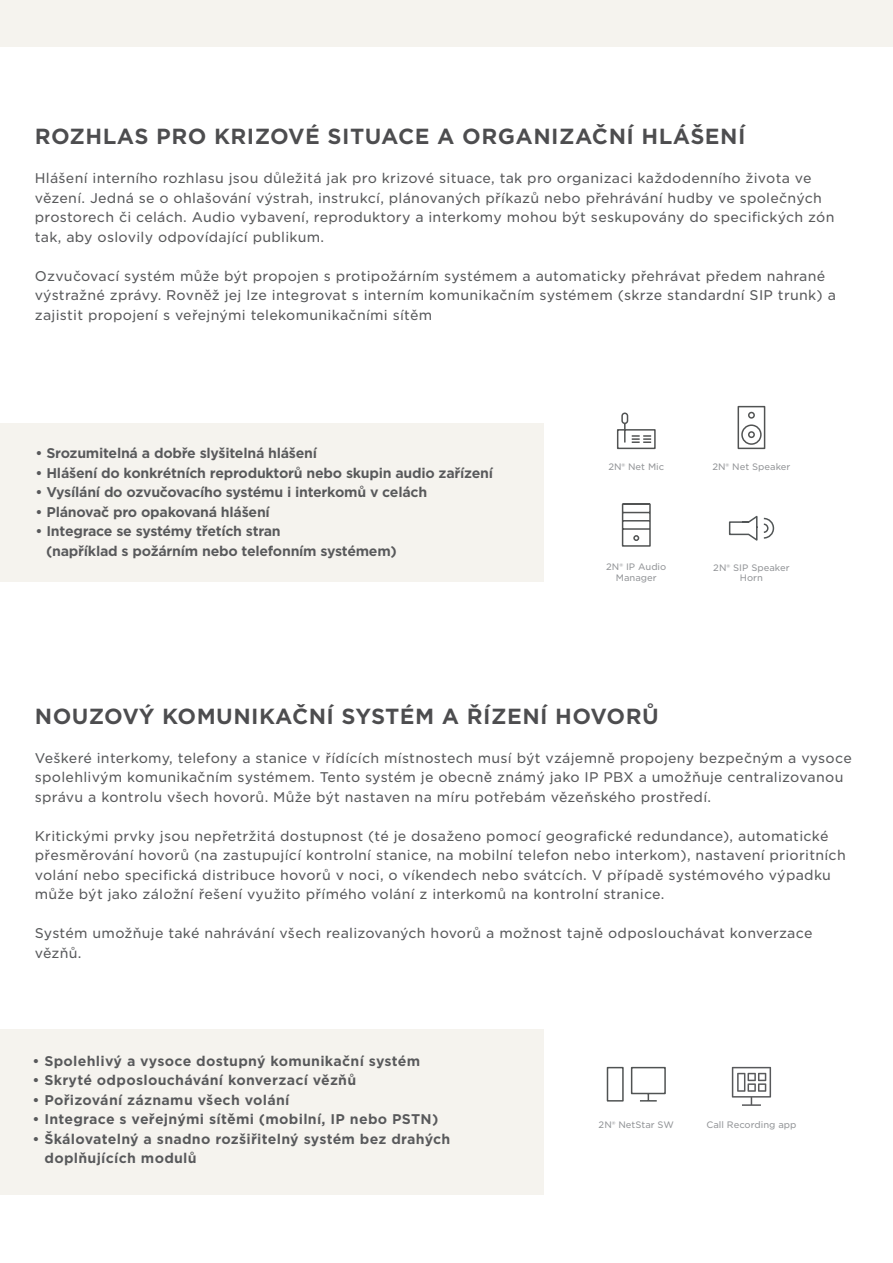
<style>
.page{position:relative;width:893px;height:1263px;background:#fff}
.page>*{position:absolute;margin:0;border:0;box-sizing:border-box;transform-origin:0 0}
.t1{font:700 21px "Gotham S Sm";letter-spacing:.02em;color:#4d4d4f}
.t2{font:13.5px/19.5px "Gotham S Sm";letter-spacing:.02em;color:#58595b}
.t3{font:700 13.5px/19.5px "Gotham S Sm";letter-spacing:-.02em;color:#58595b}
.t4{font:700 13.5px/19.5px "Gotham S Sm";letter-spacing:.02em;color:#58595b}
.t5{font:9px/10.8px "Gotham S Sm";color:#939598;text-align:center}
</style>
<div class="page">
<div style="left:0;top:0;width:893px;height:47px;background:#f5f3ee"></div>
<div style="left:0;top:423px;width:544px;height:158px;background:#f5f3ee"></div>
<div style="left:0;top:1030px;width:543px;height:165px;background:#f5f3ee"></div>
<svg style="left:737px;top:405px;width:29px;height:45px"></svg>
<svg style="left:616px;top:412px;width:40px;height:38px"></svg>
<svg style="left:621px;top:503px;width:30px;height:44px"></svg>
<svg style="left:728px;top:515px;width:47px;height:26px"></svg>
<svg style="left:606px;top:1066px;width:60px;height:36px"></svg>
<svg style="left:732px;top:1067px;width:39px;height:39px"></svg>
<h1 class="t1" style="left:35px;top:122px;width:712px">ROZHLAS PRO KRIZOVÉ SITUACE A ORGANIZAČNÍ HLÁŠENÍ</h1>
<p class="t2" style="left:35px;top:168px;width:801px">Hlášení interního rozhlasu jsou důležitá jak pro krizové situace, tak pro organizaci každodenního života ve vězení. Jedná se o ohlašování výstrah, instrukcí, plánovaných příkazů nebo přehrávání hudby ve společných prostorech či celách. Audio vybavení, reproduktory a interkomy mohou být seskupovány do specifických zón tak, aby oslovily odpovídající publikum.</p>
<p class="t2" style="left:35px;top:266px;width:803px">Ozvučovací systém může být propojen s protipožárním systémem a automaticky přehrávat předem nahrané výstražné zprávy. Rovněž jej lze integrovat s interním komunikačním systémem (skrze standardní SIP trunk) a zajistit propojení s veřejnými telekomunikačními sítěm</p>
<p class="t3" style="left:36px;top:443px;width:283px">• Srozumitelná a dobře slyšitelná hlášení</p>
<p class="t3" style="left:36px;top:463px;width:459px">• Hlášení do konkrétních reproduktorů nebo skupin audio zařízení</p>
<p class="t3" style="left:36px;top:482px;width:393px">• Vysílání do ozvučovacího systému i interkomů v celách</p>
<p class="t3" style="left:36px;top:502px;width:236px">• Plánovač pro opakovaná hlášení</p>
<p class="t3" style="left:46px;top:521px;width:352px;text-indent:-11px">• Integrace se systémy třetích stran<br>(například s požárním nebo telefonním systémem)</p>
<p class="t5" style="left:608px;top:461px;width:57px">2N® Net Mic</p>
<p class="t5" style="left:712px;top:461px;width:79px">2N® Net Speaker</p>
<p class="t5" style="left:606px;top:561px;width:62px">2N® IP Audio<br>Manager</p>
<p class="t5" style="left:713px;top:562px;width:78px">2N® SIP Speaker<br>Horn</p>
<h1 class="t1" style="left:35px;top:701px;width:625px">NOUZOVÝ KOMUNIKAČNÍ SYSTÉM A ŘÍZENÍ HOVORŮ</h1>
<p class="t2" style="left:35px;top:748px;width:818px">Veškeré interkomy, telefony a stanice v řídících místnostech musí být vzájemně propojeny bezpečným a vysoce spolehlivým komunikačním systémem. Tento systém je obecně známý jako IP PBX a umožňuje centralizovanou správu a kontrolu všech hovorů. Může být nastaven na míru potřebám vězeňského prostředí.</p>
<p class="t2" style="left:35px;top:826px;width:812px">Kritickými prvky jsou nepřetržitá dostupnost (té je dosaženo pomocí geografické redundance), automatické přesměrování hovorů (na zastupující kontrolní stanice, na mobilní telefon nebo interkom), nastavení prioritních volání nebo specifická distribuce hovorů v noci, o víkendech nebo svátcích. V případě systémového výpadku může být jako záložní řešení využito přímého volání z interkomů na kontrolní stranice.</p>
<p class="t2" style="left:35px;top:923px;width:779px">Systém umožňuje také nahrávání všech realizovaných hovorů a možnost tajně odposlouchávat konverzace vězňů.</p>
<p class="t4" style="left:32px;top:1051px;width:389px">• Spolehlivý a vysoce dostupný komunikační systém</p>
<p class="t4" style="left:32px;top:1070px;width:325px">• Skryté odposlouchávání konverzací vězňů</p>
<p class="t4" style="left:32px;top:1090px;width:259px">• Pořizování záznamu všech volání</p>
<p class="t4" style="left:32px;top:1109px;width:407px">• Integrace s veřejnými sítěmi (mobilní, IP nebo PSTN)</p>
<p class="t4" style="left:45px;top:1129px;width:407px;text-indent:-12px">• Škálovatelný a snadno rozšiřitelný systém bez drahých doplňujících modulů</p>
<p class="t5" style="left:599px;top:1119px;width:77px">2N® NetStar SW</p>
<p class="t5" style="left:706px;top:1119px;width:92px">Call Recording app</p>
</div>
